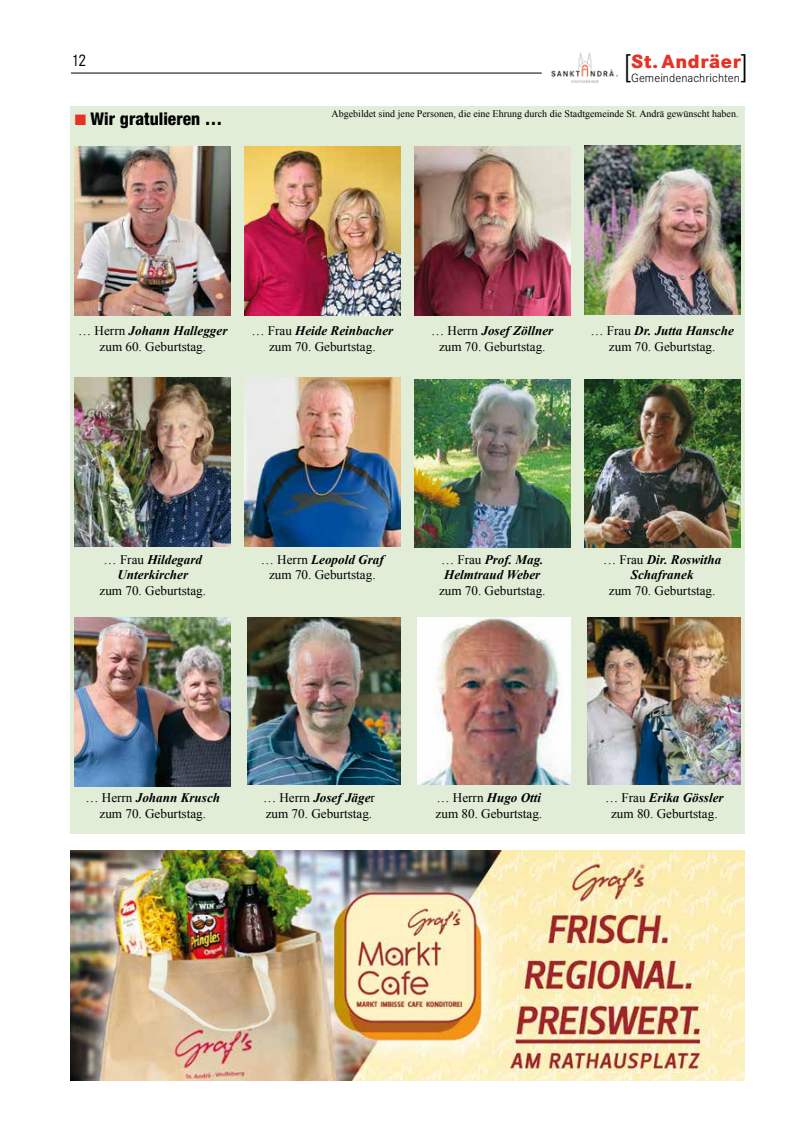
<style>
.page{position:relative;width:798px;height:1134px;background:#fff}
.page>*{position:absolute;margin:0;border:0;box-sizing:border-box;transform-origin:0 0}
.t1{font:300 32.75px "Corporate S";color:#000}
.t2{font:800 19.88px "Corporate S";letter-spacing:.03em;color:#e63224}
.t3{font:800 condensed 17.5px "Helvetica Neue";color:#000}
.t4{font:17.5px "Corporate S";color:#000;scale:.9 1}
.t5{font:13.12px/15.8px "Times New Roman";color:#000;text-align:center}
.t6{font:italic 700 13.12px/15.8px "Times New Roman";color:#000;text-align:center}
.t7{font:300 12.5px "Corporate S";letter-spacing:.005em;color:#000}
.t8{font:10px "Times New Roman";color:#000}
.s1{color:#e63224}
.s2{font-weight:700;font-style:italic}
.s3{font-weight:400;font-style:normal}
</style>
<div class="page">
<hr style="left:71px;top:73px;width:470px;height:1px;background:#000">
<img style="left:551px;top:53px;width:67px;height:30px">
<div style="left:70px;top:106px;width:674px;height:727px;background:#e1edd7"></div>
<img style="left:75px;top:146px;width:155px;height:169px">
<img style="left:584px;top:146px;width:155px;height:168px">
<img style="left:414px;top:379px;width:156px;height:169px">
<img style="left:245px;top:146px;width:155px;height:169px">
<img style="left:75px;top:378px;width:155px;height:169px">
<img style="left:584px;top:379px;width:155px;height:169px">
<img style="left:414px;top:146px;width:156px;height:169px">
<img style="left:245px;top:378px;width:155px;height:169px">
<img style="left:75px;top:617px;width:155px;height:169px">
<img style="left:248px;top:617px;width:152px;height:167px">
<img style="left:417px;top:617px;width:153px;height:167px">
<img style="left:587px;top:617px;width:152px;height:167px">
<img style="left:71px;top:850px;width:673px;height:231px">
<h1 class="t1" style="left:623px;top:47px;width:10px">[</h1>
<h1 class="t1" style="left:739px;top:47px;width:10px">]</h1>
<h3 class="t4" style="left:71px;top:51px;width:19px">12</h3>
<h2 class="t2" style="left:631px;top:50px;width:111px">St. Andräer</h2>
<p class="t7" style="left:631px;top:71px;width:110px">Gemeindenachrichten</p>
<h3 class="t3" style="left:75px;top:108px;width:149px"><span class="s1">■</span> Wir gratulieren …</h3>
<p class="t8" style="left:331px;top:107px;width:408px">Abgebildet sind jene Personen, die eine Ehrung durch die Stadtgemeinde St. Andrä gewünscht haben.</p>
<p class="t5" style="left:78px;top:323px;width:151px">… Herrn <span class="s2">Johann Hallegger </span>zum 60. Geburtstag.</p>
<p class="t5" style="left:590px;top:323px;width:145px">… Frau <span class="s2">Dr. Jutta Hansche </span>zum 70. Geburtstag.</p>
<p class="t5" style="left:251px;top:323px;width:143px">… Frau <span class="s2">Heide Reinbacher </span>zum 70. Geburtstag.</p>
<p class="t5" style="left:431px;top:323px;width:124px">… Herrn <span class="s2">Josef Zöllner </span>zum 70. Geburtstag.</p>
<p class="t6" style="left:103px;top:551px;width:100px"><span class="s3">… Frau</span> Hildegard<br>Unterkircher</p>
<p class="t5" style="left:99px;top:583px;width:108px">zum 70. Geburtstag.</p>
<p class="t5" style="left:261px;top:551px;width:124px">… Herrn <span class="s2">Leopold Graf </span>zum 70. Geburtstag.</p>
<p class="t6" style="left:441px;top:551px;width:104px;text-align:left"><span class="s3">… Frau</span> Prof. Mag.<br>Helmtraud Weber</p>
<p class="t5" style="left:439px;top:583px;width:108px">zum 70. Geburtstag.</p>
<p class="t6" style="left:602px;top:551px;width:120px"><span class="s3">… Frau</span> Dir. Roswitha<br>Schafranek</p>
<p class="t5" style="left:608px;top:583px;width:108px">zum 70. Geburtstag.</p>
<p class="t5" style="left:263px;top:789px;width:113px;text-align:left">… Herrn <span class="s2">Josef Jäge</span>r zum 70. Geburtstag.</p>
<p class="t5" style="left:435px;top:789px;width:108px;text-align:left">… Herrn <span class="s2">Hugo Otti </span>zum 80. Geburtstag.</p>
<p class="t5" style="left:85px;top:789px;width:136px">… Herrn <span class="s2">Johann Krusch </span>zum 70. Geburtstag.</p>
<p class="t5" style="left:605px;top:789px;width:120px">… Frau <span class="s2">Erika Gössler </span>zum 80. Geburtstag.</p>
</div>
